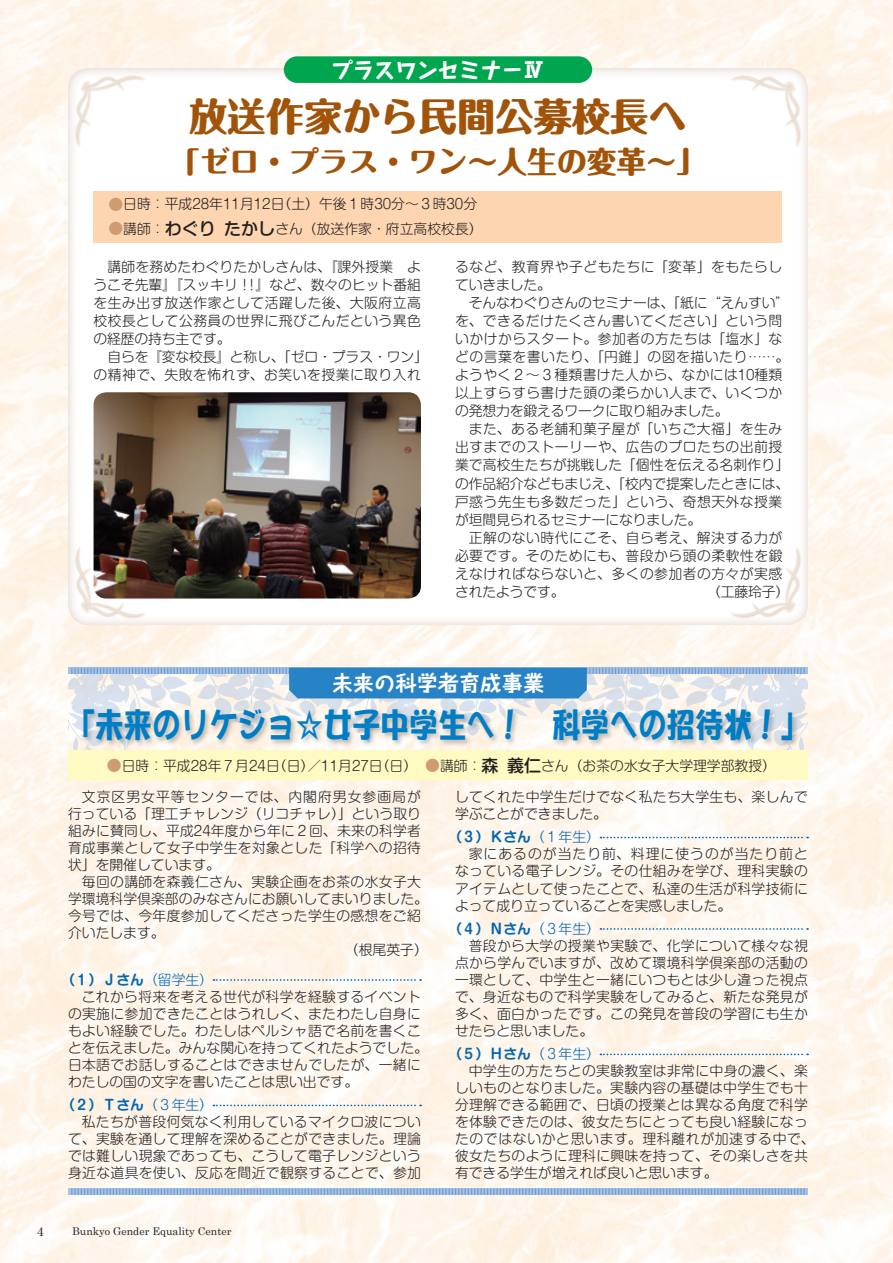
<style>
.page{position:relative;width:893px;height:1263px;background:#fff}
.page>*{position:absolute;margin:0;border:0;box-sizing:border-box;transform-origin:0 0}
.t1{font:800 38.25px "Maru Fo Pro";color:#a15409}
.t2{font:34.05px "DFPOP1 W12 MP RKSJ H";color:#007ec5;scale:.84 1}
.t3{font:800 29.7px "Maru Fo Pro";color:#a15409}
.t4{font:800 21.3px "Taka Hand Std";color:#fff}
.t5{font:700 21.3px "Taka Hand Std";color:#fff}
.t6{font:300 13.8px/17px "Shin M Go Pro";letter-spacing:.025em;color:#231f20}
.t7{font:300 13.8px "Shin M Go Pro";color:#231f20}
.t8{font:700 13.8px "Shin M Go Pro De";color:#0166b3}
.t9{font:12.75px "Century Schoolbook";color:#231f20}
.t10{font:10.65px "Century Schoolbook";color:#231f20}
.s1{font-size:14.85px;color:#ce9c70}
.s2{font-weight:500;font-size:16.95px}
.s3{font-family:"Shin M Go Pro";font-weight:300}
</style>
<div class="page">
<img style="left:0;top:0;width:893px;height:1263px">
<div style="left:68px;top:66px;width:741px;height:559px;background:#fff"></div>
<div style="left:730px;top:74px;width:72px;height:74px;background:#a15409;opacity:.4"></div>
<svg style="left:731px;top:76px;width:69px;height:70px"></svg>
<div style="left:74px;top:74px;width:72px;height:74px;background:#a15409;opacity:.4"></div>
<svg style="left:76px;top:76px;width:69px;height:70px"></svg>
<div style="left:730px;top:545px;width:72px;height:74px;background:#a15409;opacity:.4"></div>
<svg style="left:731px;top:547px;width:69px;height:70px"></svg>
<div style="left:74px;top:545px;width:72px;height:74px;background:#a15409;opacity:.4"></div>
<svg style="left:76px;top:547px;width:69px;height:70px"></svg>
<div style="left:94px;top:191px;width:688px;height:51px;background:#fdd5b0"></div>
<img style="left:94px;top:392px;width:327px;height:206px">
<div style="left:284px;top:56px;width:308px;height:27px;background:#00a54f;border-radius:13px"></div>
<img style="left:68px;top:674px;width:740px;height:76px">
<svg style="left:213px;top:979px;width:208px;height:2px"></svg>
<svg style="left:213px;top:1104px;width:208px;height:2px"></svg>
<svg style="left:600px;top:837px;width:208px;height:1px"></svg>
<svg style="left:600px;top:928px;width:208px;height:2px"></svg>
<svg style="left:600px;top:1053px;width:208px;height:2px"></svg>
<div style="left:68px;top:750px;width:740px;height:30px;background:#fffac1"></div>
<div style="left:81px;top:707px;width:718px;height:40px;background:#231f20;opacity:.3"></div>
<svg style="left:71px;top:1187px;width:734px;height:9px;background:#abc3e1"></svg>
<svg style="left:71px;top:666px;width:734px;height:32px;background:#91badb"></svg>
<h3 class="t4" style="left:332px;top:55px;width:214px">プラスワンセミナーⅣ</h3>
<h1 class="t1" style="left:189px;top:86px;width:499px">放送作家から民間公募校長へ</h1>
<h3 class="t3" style="left:170px;top:138px;width:537px">「ゼロ・プラス・ワン〜人生の変革〜」</h3>
<p class="t7" style="left:108px;top:193px;width:370px"><span class="s1">●</span>日時：平成28年11月12日（土）午後１時30分～３時30分</p>
<p class="t7" style="left:108px;top:217px;width:376px"><span class="s1">●</span>講師：<span class="s2">わぐりたかし</span>さん（放送作家・府立高校校長）</p>
<p class="t6" style="left:94px;top:256px;width:329px;line-height:18.1px;text-align:justify;text-indent:14px">講師を務めたわぐりたかしさんは、『課外授業　ようこそ先輩』『スッキリ！！』など、数々のヒット番組を生み出す放送作家として活躍した後、大阪府立高校校長として公務員の世界に飛びこんだという異色の経歴の持ち主です。</p>
<p class="t6" style="left:94px;top:346px;width:336px;line-height:18.1px;text-indent:14px">自らを『変な校長』と称し、「ゼロ・プラス・ワン」の精神で、失敗を怖れず、お笑いを授業に取り入れ</p>
<p class="t6" style="left:455px;top:256px;width:329px;line-height:18.1px">るなど、教育界や子どもたちに「変革」をもたらしていきました。</p>
<p class="t6" style="left:455px;top:292px;width:336px;line-height:18.1px;text-indent:14px">そんなわぐりさんのセミナーは、「紙に“えんすい”を、できるだけたくさん書いてください」という問いかけからスタート。参加者の方たちは「塩水」などの言葉を書いたり、「円錐」の図を描いたり……。ようやく２〜３種類書けた人から、なかには10種類以上すらすら書けた頭の柔らかい人まで、いくつかの発想力を鍛えるワークに取り組みました。</p>
<p class="t6" style="left:455px;top:418px;width:336px;line-height:18.1px;text-indent:14px">また、ある老舗和菓子屋が「いちご大福」を生み出すまでのストーリーや、広告のプロたちの出前授業で高校生たちが挑戦した「個性を伝える名刺作り」の作品紹介などもまじえ、「校内で提案したときには、戸惑う先生も多数だった」という、奇想天外な授業が垣間見られるセミナーになりました。</p>
<p class="t6" style="left:455px;top:527px;width:336px;line-height:18.1px;text-align:center">正解のない時代にこそ、自ら考え、解決する力が<br>必要です。そのためにも、普段から頭の柔軟性を鍛えなければならないと、多くの参加者の方々が実感されたようです。　　　　　　　　　　　（工藤玲子）</p>
<h3 class="t5" style="left:332px;top:668px;width:214px">未来の科学者育成事業</h3>
<h2 class="t2" style="left:67px;top:708px;width:886px">「未来のリケジョ☆女子中学生へ！　科学への招待状！」</h2>
<p class="t7" style="left:107px;top:754px;width:671px"><span class="s1">●</span>日時：平成28年７月24日（日）／11月27日（日） <span class="s1">●</span>講師：<span class="s2">森義仁</span>さん（お茶の水女子大学理学部教授）</p>
<p class="t6" style="left:68px;top:787px;width:354px;text-align:justify;text-indent:14px">文京区男女平等センターでは、内閣府男女参画局が行っている「理工チャレンジ（リコチャレ）」という取り組みに賛同し、平成24年度から年に２回、未来の科学者育成事業として女子中学生を対象とした「科学への招待状」を開催しています。</p>
<p class="t6" style="left:82px;top:872px;width:341px">毎回の講師を森義仁さん、実験企画をお茶の水女子大</p>
<p class="t7" style="left:68px;top:888px;width:361px">学環境科学倶楽部のみなさんにお願いしてまいりました。</p>
<p class="t6" style="left:68px;top:906px;width:354px">今号では、今年度参加してくださった学生の感想をご紹</p>
<p class="t6" style="left:68px;top:923px;width:98px">介いたします。</p>
<p class="t6" style="left:345px;top:940px;width:84px">（根尾英子）</p>
<p class="t8" style="left:61px;top:968px;width:154px">（１）Ｊさん<span class="s3">（留学生）</span></p>
<p class="t6" style="left:68px;top:987px;width:361px;text-indent:14px">これから将来を考える世代が科学を経験するイベントの実施に参加できたことはうれしく、またわたし自身にもよい経験でした。わたしはペルシャ語で名前を書くことを伝えました。みんな関心を持ってくれたようでした。日本語でお話しすることはできませんでしたが、一緒にわたしの国の文字を書いたことは思い出です。</p>
<p class="t8" style="left:61px;top:1094px;width:154px">（２）Ｔさん<span class="s3">（３年生）</span></p>
<p class="t6" style="left:68px;top:1112px;width:354px;text-align:justify;text-indent:14px">私たちが普段何気なく利用しているマイクロ波について、実験を通して理解を深めることができました。理論では難しい現象であっても、こうして電子レンジという身近な道具を使い、反応を間近で観察することで、参加</p>
<p class="t9" style="left:37px;top:1223px;width:9px">4</p>
<p class="t10" style="left:72px;top:1224px;width:161px">Bunkyo Gender Equality Center</p>
<p class="t6" style="left:455px;top:787px;width:354px">してくれた中学生だけでなく私たち大学生も、楽しんで学ぶことができました。</p>
<p class="t8" style="left:448px;top:826px;width:154px">（３）Ｋさん<span class="s3">（１年生）</span></p>
<p class="t6" style="left:455px;top:844px;width:354px;text-align:justify;text-indent:14px">家にあるのが当たり前、料理に使うのが当たり前となっている電子レンジ。その仕組みを学び、理科実験のアイテムとして使ったことで、私達の生活が科学技術によって成り立っていることを実感しました。</p>
<p class="t8" style="left:448px;top:917px;width:154px">（４）Ｎさん<span class="s3">（３年生）</span></p>
<p class="t6" style="left:455px;top:935px;width:354px;text-align:justify;text-indent:14px">普段から大学の授業や実験で、化学について様々な視点から学んでいますが、改めて環境科学倶楽部の活動の一環として、中学生と一緒にいつもとは少し違った視点で、身近なもので科学実験をしてみると、新たな発見が多く、面白かったです。この発見を普段の学習にも生かせたらと思いました。</p>
<p class="t8" style="left:448px;top:1043px;width:154px">（５）Ｈさん<span class="s3">（３年生）</span></p>
<p class="t6" style="left:455px;top:1061px;width:361px;text-indent:14px">中学生の方たちとの実験教室は非常に中身の濃く、楽しいものとなりました。実験内容の基礎は中学生でも十分理解できる範囲で、日頃の授業とは異なる角度で科学を体験できたのは、彼女たちにとっても良い経験になったのではないかと思います。理科離れが加速する中で、彼女たちのように理科に興味を持って、その楽しさを共有できる学生が増えれば良いと思います。</p>
</div>
